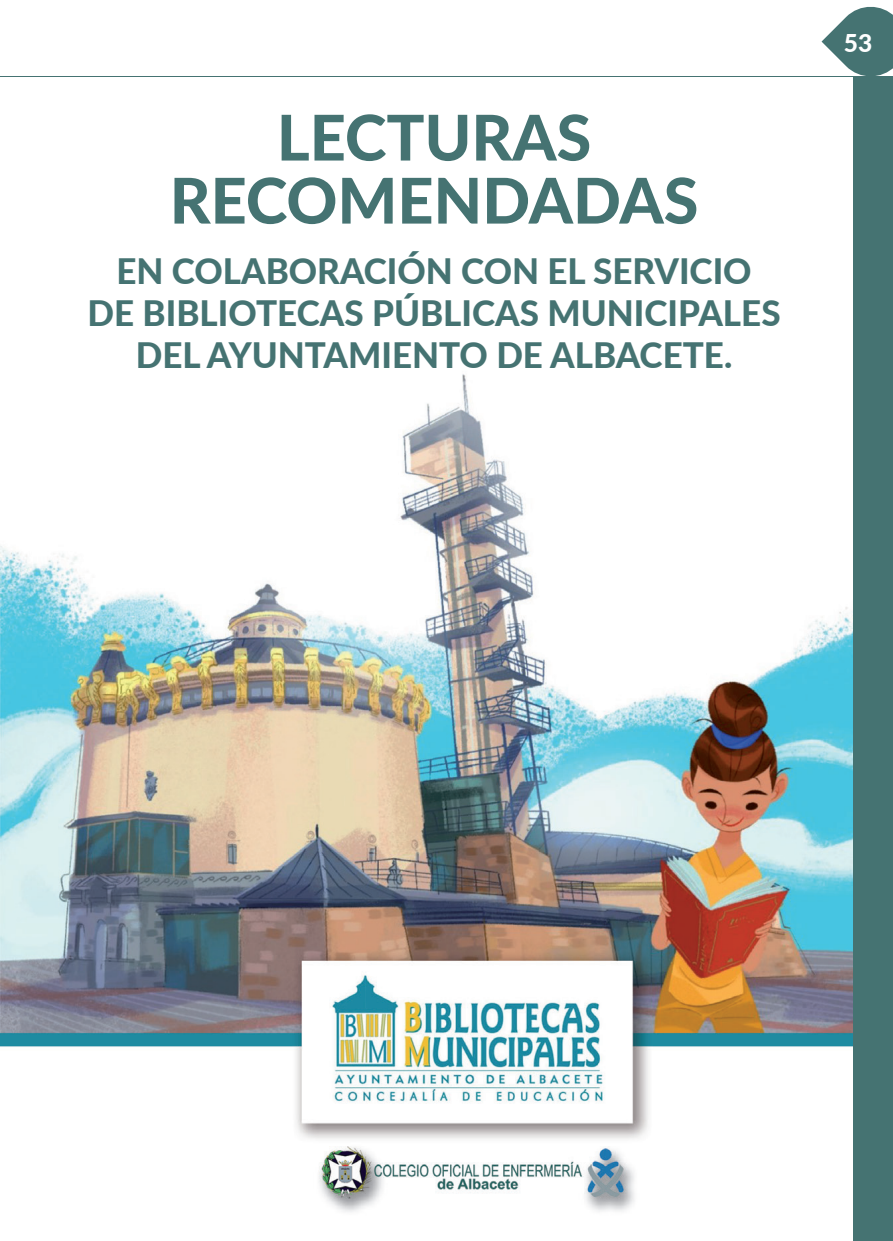
<style>
.page{position:relative;width:893px;height:1241px;background:#fff}
.page>*{position:absolute;margin:0;border:0;box-sizing:border-box;transform-origin:0 0}
.t1{font:800 63px/63px "Lato";color:#457372;text-align:center}
.t2{font:800 35px/42px "Lato";color:#457372;text-align:center}
.t3{font:800 24.5px "Lato";color:#fff}
</style>
<div class="page">
<svg style="left:821px;top:7px;width:72px;height:69px"></svg>
<hr style="left:0;top:76px;width:893px;height:1px;background:#457372">
<img style="left:0;top:374px;width:853px;height:838px">
<div style="left:853px;top:77px;width:40px;height:1163px;background:#457372"></div>
<h1 class="t1" style="left:170px;top:103px;width:530px">LECTURAS<br>RECOMENDADAS</h1>
<p class="t2" style="left:88px;top:248px;width:695px">EN COLABORACIÓN CON EL SERVICIO<br>DE BIBLIOTECAS PÚBLICAS MUNICIPALES<br>DEL AYUNTAMIENTO DE ALBACETE.</p>
<p class="t3" style="left:844px;top:25px;width:30px">53</p>
</div>
